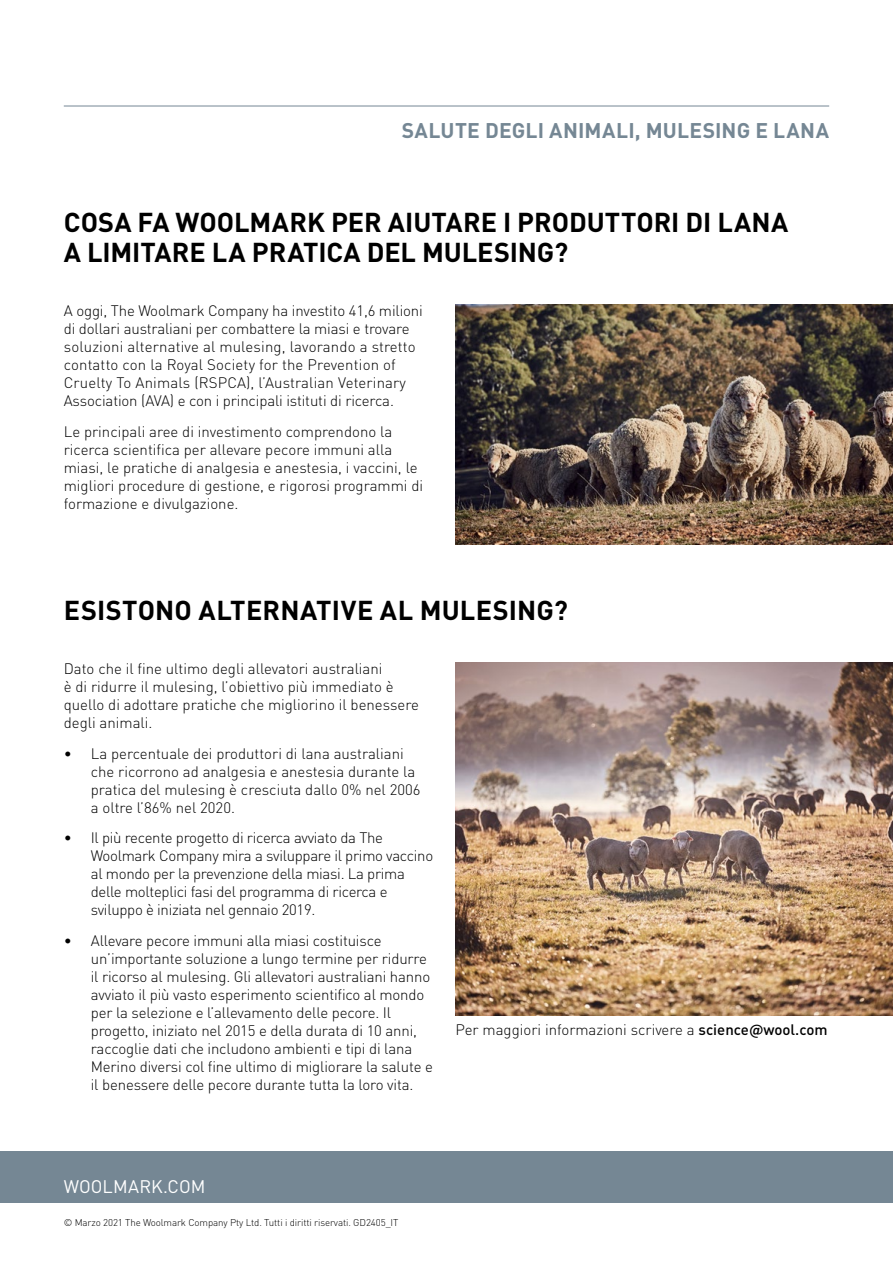
<style>
.page{position:relative;width:893px;height:1263px;background:#fff}
.page>*{position:absolute;margin:0;border:0;box-sizing:border-box;transform-origin:0 0}
.t1{font:700 27px/30px "DINOT";color:#000}
.t2{font:700 21px "DINOT";letter-spacing:.01em;color:#758794}
.t3{font:18px "DINOT";letter-spacing:.005em;color:#fff}
.t4{font:300 15px/18px "DINOT";letter-spacing:-.01em;color:#000}
.t5{font:300 9.75px "DINOT";letter-spacing:-.01em;color:#000}
.s1{font-weight:500}
</style>
<div class="page">
<div style="left:0;top:1151px;width:893px;height:51px;background:#758794"></div>
<hr style="left:64px;top:106px;width:765px;height:1px;background:#758794">
<img style="left:455px;top:304px;width:438px;height:241px">
<img style="left:455px;top:662px;width:438px;height:353px">
<h2 class="t2" style="left:402px;top:117px;width:429px">SALUTE DEGLI ANIMALI, MULESING E LANA</h2>
<h1 class="t1" style="left:64px;top:206px;width:726px">COSA FA WOOLMARK PER AIUTARE I PRODUTTORI DI LANA<br>A LIMITARE LA PRATICA DEL MULESING?</h1>
<p class="t4" style="left:64px;top:301px;width:361px">A oggi, The Woolmark Company ha investito 41,6 milioni di dollari australiani per combattere la miasi e trovare soluzioni alternative al mulesing, lavorando a stretto contatto con la Royal Society for the Prevention of Cruelty To Animals (RSPCA), l’Australian Veterinary Association (AVA) e con i principali istituti di ricerca.</p>
<p class="t4" style="left:64px;top:422px;width:361px">Le principali aree di investimento comprendono la ricerca scientifica per allevare pecore immuni alla miasi, le pratiche di analgesia e anestesia, i vaccini, le migliori procedure di gestione, e rigorosi programmi di formazione e divulgazione.</p>
<h1 class="t1" style="left:64px;top:594px;width:506px">ESISTONO ALTERNATIVE AL MULESING?</h1>
<p class="t4" style="left:64px;top:659px;width:357px">Dato che il fine ultimo degli allevatori australiani<br>è di ridurre il mulesing, l’obiettivo più immediato è quello di adottare pratiche che migliorino il benessere degli animali.</p>
<p class="t4" style="left:91px;top:744px;width:331px;text-indent:-27px">• La percentuale dei produttori di lana australiani che ricorrono ad analgesia e anestesia durante la pratica del mulesing è cresciuta dallo 0% nel 2006 a oltre l’86% nel 2020.</p>
<p class="t4" style="left:91px;top:829px;width:344px;text-indent:-27px">• Il più recente progetto di ricerca avviato da The Woolmark Company mira a sviluppare il primo vaccino al mondo per la prevenzione della miasi. La prima delle molteplici fasi del programma di ricerca e sviluppo è iniziata nel gennaio 2019.</p>
<p class="t4" style="left:91px;top:931px;width:344px;text-indent:-27px">• Allevare pecore immuni alla miasi costituisce un’importante soluzione a lungo termine per ridurre il ricorso al mulesing. Gli allevatori australiani hanno avviato il più vasto esperimento scientifico al mondo per la selezione e l’allevamento delle pecore. Il progetto, iniziato nel 2015 e della durata di 10 anni, raccoglie dati che includono ambienti e tipi di lana Merino diversi col fine ultimo di migliorare la salute e il benessere delle pecore durante tutta la loro vita.</p>
<p class="t4" style="left:455px;top:1021px;width:374px">Per maggiori informazioni scrivere a <span class="s1">science@wool.com</span></p>
<p class="t3" style="left:64px;top:1175px;width:143px">WOOLMARK.COM</p>
<p class="t5" style="left:64px;top:1216px;width:336px">© Marzo 2021 The Woolmark Company Pty Ltd. Tutti i diritti riservati. GD2405_IT</p>
</div>
